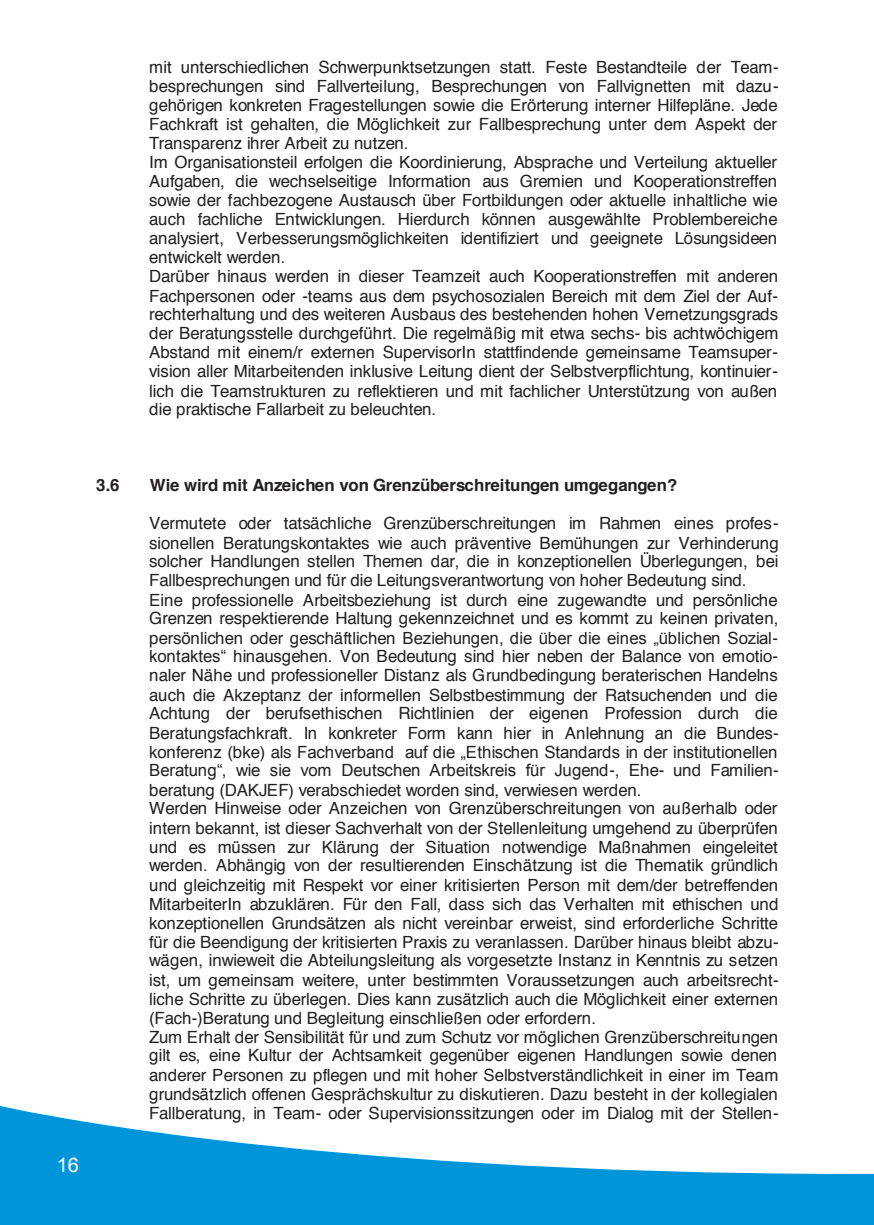
<style>
.page{position:relative;width:874px;height:1225px;background:#fff}
.page>*{position:absolute;margin:0;border:0;box-sizing:border-box;transform-origin:0 0}
.t1{font:20px "Arial";color:#fff}
.t2{font:16.8px/19px "Helvetica";letter-spacing:-.01em;color:#231f20}
.t3{font:16.8px/18.6px "Arial";letter-spacing:-.01em;color:#231f20}
.t4{font:700 16.8px "Helvetica";letter-spacing:-.005em;color:#231f20}
.s1{font-family:"Helvetica"}
.s2{font-family:"Arial"}
</style>
<div class="page">
<svg style="left:0;top:1106px;width:856px;height:119px;fill:#0095d9"></svg>
<svg style="left:856px;top:1173px;width:17px;height:52px"></svg>
<p class="t2" style="left:149px;top:59px;width:630px">mit unterschiedlichen Schwerpunktsetzungen statt. Feste Bestandteile der Team&shy;besprechungen sind Fallverteilung, Besprechungen von Fallvignetten mit dazu&shy;gehörigen konkreten Fragestellungen sowie die Erörterung interner Hilfepläne. Jede Fachkraft ist gehalten, die Möglichkeit zur Fallbesprechung unter dem Aspekt der Transparenz ihrer Arbeit zu nutzen.<br>Im Organisationsteil erfolgen die Koordinierung, Absprache und Verteilung aktueller Aufgaben, die wechselseitige Information aus Gremien und Kooperationstreffen sowie der fachbezogene Austausch über Fortbildungen oder aktuelle inhaltliche wie auch fachliche Entwicklungen. Hierdurch können ausgewählte Problembereiche analysiert, Verbesserungsmöglichkeiten identifiziert und geeignete Lösungsideen entwickelt werden.<br>Darüber hinaus werden in dieser Teamzeit auch Kooperationstreffen mit anderen Fachpersonen oder -teams aus dem psychosozialen Bereich mit dem Ziel der Auf&shy;rechterhaltung und des weiteren Ausbaus des bestehenden hohen Vernetzungsgrads der Beratungsstelle durchgeführt. Die regelmäßig mit etwa sechs- bis achtwöchigem Abstand mit einem/r externen SupervisorIn stattfindende gemeinsame Teamsuper&shy;vision aller Mitarbeitenden inklusive Leitung dient der Selbstverpflichtung, kontinuier&shy;lich die Teamstrukturen zu reflektieren und mit fachlicher Unterstützung von außen die praktische Fallarbeit zu beleuchten.</p>
<p class="t1" style="left:57px;top:1153px;width:24px">16</p>
<p class="t4" style="left:96px;top:478px;width:25px">3.6</p>
<p class="t4" style="left:150px;top:478px;width:528px">Wie wird mit Anzeichen von Grenzüberschreitungen umgegangen?</p>
<p class="t2" style="left:149px;top:515px;width:630px">Vermutete oder tatsächliche Grenzüberschreitungen im Rahmen eines profes&shy;sionellen Beratungskontaktes wie auch präventive Bemühungen zur Verhinderung solcher Handlungen stellen Themen dar, die in konzeptionellen Überlegungen, bei Fallbesprechungen und für die Leitungsverantwortung von hoher Bedeutung sind.<br>Eine professionelle Arbeitsbeziehung ist durch eine zugewandte und persönliche Grenzen respektierende Haltung gekennzeichnet und es kommt zu keinen privaten,</p>
<p class="t3" style="left:149px;top:628px;width:630px"><span class="s1">persönlichen oder geschäftlichen</span> Beziehungen, die über die eines „üblichen Sozial<span class="s1">-</span></p>
<p class="t2" style="left:149px;top:648px;width:630px;text-align:justify"><span class="s2">kontaktes“ hinausgehen</span>. Von Bedeutung sind hier neben der Balance von emotio&shy;naler Nähe und professioneller Distanz als Grundbedingung beraterischen Handelns auch die Akzeptanz der informellen Selbstbestimmung der Ratsuchenden und die Achtung der berufsethischen Richtlinien der eigenen Profession durch die Beratungsfachkraft. In konkreter Form kann hier in Anlehnung an die Bundes-</p>
<p class="t3" style="left:149px;top:742px;width:630px"><span class="s1">konferenz (bke) als</span> Fachverband auf die „Ethischen Standards in der institutionellen<br>Beratung“, wie sie vom Deutschen Arbeitskreis für Jugend<span class="s1">-, Ehe- und Familien-</span></p>
<p class="t2" style="left:149px;top:781px;width:630px">beratung (DAKJEF) verabschiedet worden sind, verwiesen werden.<br>Werden Hinweise oder Anzeichen von Grenzüberschreitungen von außerhalb oder intern bekannt, ist dieser Sachverhalt von der Stellenleitung umgehend zu überprüfen und es müssen zur Klärung der Situation notwendige Maßnahmen eingeleitet werden. Abhängig von der resultierenden Einschätzung ist die Thematik gründlich und gleichzeitig mit Respekt vor einer kritisierten Person mit dem/der betreffenden MitarbeiterIn abzuklären. Für den Fall, dass sich das Verhalten mit ethischen und konzeptionellen Grundsätzen als nicht vereinbar erweist, sind erforderliche Schritte für die Beendigung der kritisierten Praxis zu veranlassen. Darüber hinaus bleibt abzu&shy;wägen, inwieweit die Abteilungsleitung als vorgesetzte Instanz in Kenntnis zu setzen ist, um gemeinsam weitere, unter bestimmten Voraussetzungen auch arbeitsrecht&shy;liche Schritte zu überlegen. Dies kann zusätzlich auch die Möglichkeit einer externen (Fach-)Beratung und Begleitung einschließen oder erfordern.<br>Zum Erhalt der Sensibilität für und zum Schutz vor möglichen Grenzüberschreitungen gilt es, eine Kultur der Achtsamkeit gegenüber eigenen Handlungen sowie denen anderer Personen zu pflegen und mit hoher Selbstverständlichkeit in einer im Team grundsätzlich offenen Gesprächskultur zu diskutieren. Dazu besteht in der kollegialen Fallberatung, in Team- oder Supervisionssitzungen oder im Dialog mit der Stellen-</p>
</div>
